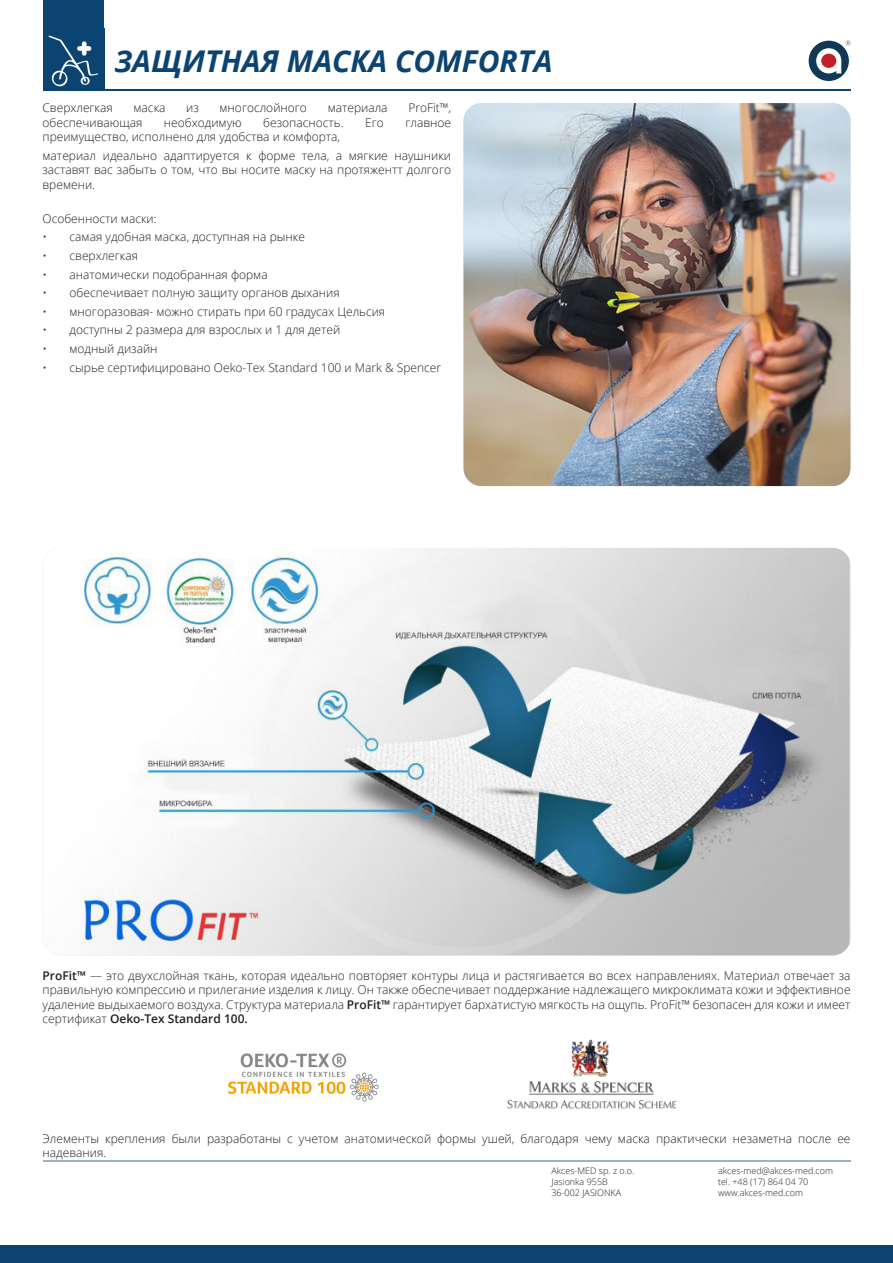
<style>
.page{position:relative;width:893px;height:1263px;background:#fff}
.page>*{position:absolute;margin:0;border:0;box-sizing:border-box;transform-origin:0 0}
.t1{font:italic 700 30px "Open Sans";color:#0b4371}
.text_9pt{font:300 12px/14.4px "Open Sans";color:#231f20;text-align:justify}
.t2{font:300 9px/10.8px "Open Sans";color:#231f20}
.s1{font-weight:600}
</style>
<div class="page">
<div style="left:43px;top:0;width:61px;height:90px;background:#0b4371"></div>
<img style="left:48px;top:35px;width:50px;height:52px">
<div style="left:0;top:1245px;width:893px;height:18px;background:#0b4371"></div>
<hr style="left:43px;top:90px;width:807px;height:1px;background:#0b4371">
<hr style="left:43px;top:1160px;width:807px;height:1px;background:#90b5cf">
<svg style="left:809px;top:41px;width:41px;height:40px"></svg>
<img style="left:463px;top:103px;width:387px;height:383px">
<img style="left:44px;top:548px;width:805px;height:407px">
<img style="left:507px;top:1039px;width:170px;height:70px">
<img style="left:227px;top:1053px;width:152px;height:49px">
<p class="t1" style="left:114px;top:40px;width:440px">ЗАЩИТНАЯ МАСКА COMFORTA</p>
<p class="text_9pt" style="left:43px;top:100px;width:72px">Сверхлегкая</p>
<p class="text_9pt" style="left:134px;top:100px;width:34px">маска</p>
<p class="text_9pt" style="left:186px;top:100px;width:14px">из</p>
<p class="text_9pt" style="left:220px;top:100px;width:89px">многослойного</p>
<p class="text_9pt" style="left:328px;top:100px;width:62px">материала</p>
<p class="text_9pt" style="left:408px;top:100px;width:44px">ProFit™,</p>
<p class="text_9pt" style="left:43px;top:115px;width:101px">обеспечивающая</p>
<p class="text_9pt" style="left:164px;top:115px;width:79px">необходимую</p>
<p class="text_9pt" style="left:263px;top:115px;width:82px">безопасность.</p>
<p class="text_9pt" style="left:365px;top:115px;width:20px">Его</p>
<p class="text_9pt" style="left:405px;top:115px;width:47px">главное</p>
<p class="text_9pt" style="left:43px;top:129px;width:299px">преимущество, исполнено для удобства и комфорта,</p>
<p class="text_9pt" style="left:43px;top:148px;width:410px">материал идеально адаптируется к форме тела, а мягкие наушники заставят вас забыть о том, что вы носите маску на протяжентт долгого времени.</p>
<p class="text_9pt" style="left:43px;top:211px;width:116px">Особенности маски:</p>
<p class="text_9pt" style="left:43px;top:229px;width:264px">• самая удобная маска, доступная на рынке</p>
<p class="text_9pt" style="left:43px;top:248px;width:97px">• сверхлегкая</p>
<p class="text_9pt" style="left:43px;top:267px;width:227px">• анатомически подобранная форма</p>
<p class="text_9pt" style="left:43px;top:285px;width:299px">• обеспечивает полную защиту органов дыхания</p>
<p class="text_9pt" style="left:43px;top:304px;width:344px">• многоразовая- можно стирать при 60 градусах Цельсия</p>
<p class="text_9pt" style="left:43px;top:323px;width:299px">• доступны 2 размера для взрослых и 1 для детей</p>
<p class="text_9pt" style="left:43px;top:341px;width:117px">• модный дизайн</p>
<p class="text_9pt" style="left:43px;top:360px;width:400px">• сырье сертифицировано Oeko-Tex Standard 100 и Mark &amp; Spencer</p>
<p class="text_9pt" style="left:43px;top:968px;width:809px"><span class="s1">ProFit™</span> — это двухслойная ткань, которая идеально повторяет контуры лица и растягивается во всех направлениях. Материал отвечает за правильную компрессию и прилегание изделия к лицу. Он также обеспечивает поддержание надлежащего микроклимата кожи и эффективное удаление выдыхаемого воздуха. Структура материала <span class="s1">ProFit™</span> гарантирует бархатистую мягкость на ощупь. ProFit™ безопасен для кожи и имеет сертификат <span class="s1">Oeko-Tex Standard 100.</span></p>
<p class="text_9pt" style="left:43px;top:1130px;width:809px">Элементы крепления были разработаны с учетом анатомической формы ушей, благодаря чему маска практически незаметна после ее надевания.</p>
<p class="t2" style="left:551px;top:1165px;width:84px">Akces-MED sp. z o.o.<br>Jasionka 955B<br>36-002 JASIONKA</p>
<p class="t2" style="left:718px;top:1165px;width:116px">akces-med@akces-med.com tel. +48 (17) 864 04 70 www.akces-med.com</p>
</div>
